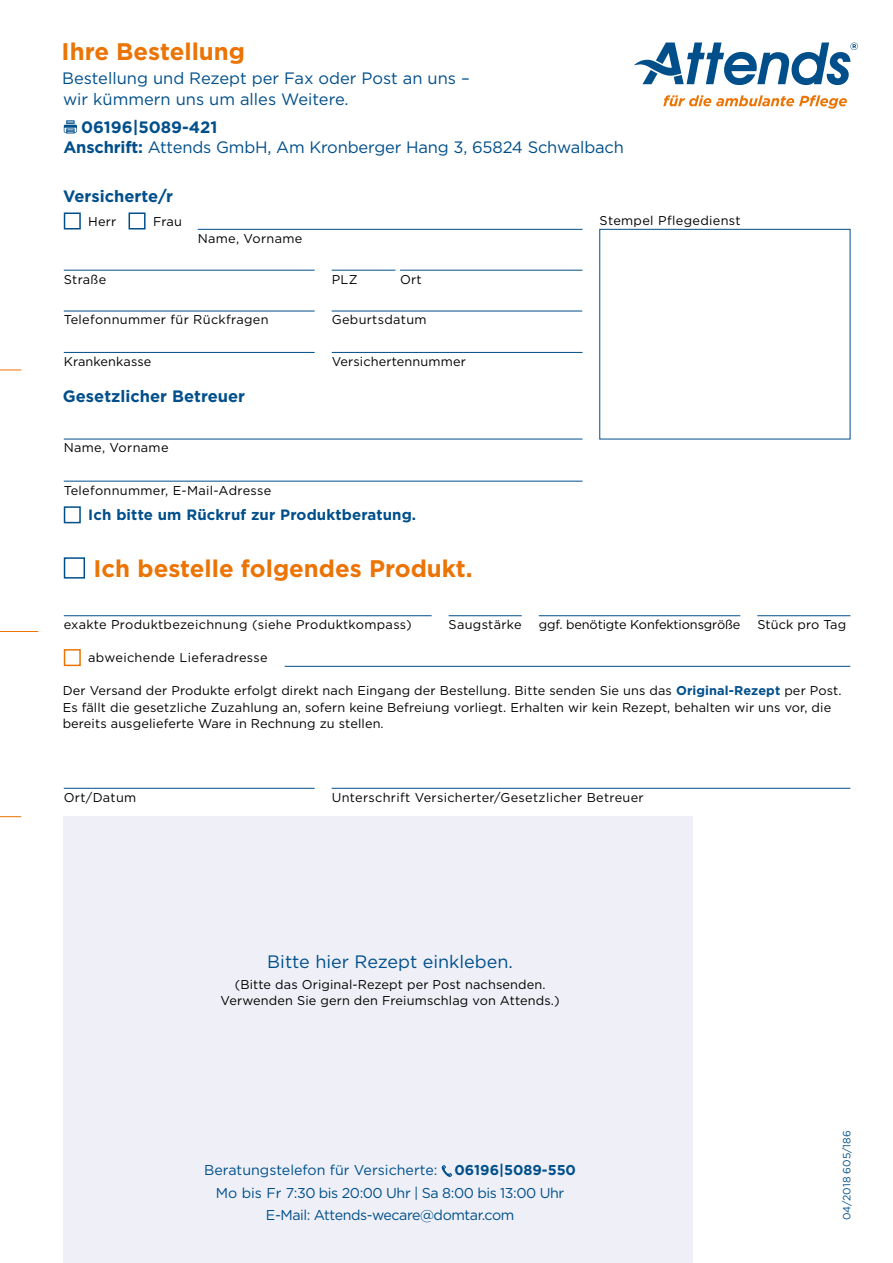
<style>
.page{position:relative;width:893px;height:1263px;background:#fff}
.page>*{position:absolute;margin:0;border:0;box-sizing:border-box;transform-origin:0 0}
.t1{font:700 24px "Gotham Pro";color:#eb7405}
.t2{font:18px "Gotham Pro";color:#004f8b}
.t3{font:16.5px/21px "Gotham Pro";letter-spacing:-.01em;color:#004f8b}
.t4{font:700 16.5px "Gotham Pro";color:#004f8b}
.t5{font:700 15px "Gotham Pro";letter-spacing:.01em;color:#004f8b}
.t6{font:14.25px/22.5px "Gotham Pro";letter-spacing:-.03em;color:#004f8b;text-align:center}
.t7{font:12.75px/16.5px "Gotham";letter-spacing:.01em;color:#000}
.t8{font:12.75px "Gotham Pro";letter-spacing:.025em;color:#000}
.t9{font:12.75px "Gotham";letter-spacing:-.01em;color:#000}
.t10{font:10.5px "Gotham Pro";color:#004f8b}
.s1{font-weight:700}
.s2{font-weight:700;color:#004f8b}
</style>
<div class="page">
<svg style="left:0;top:370px;width:21px;height:1px"></svg>
<hr style="left:0;top:631px;width:38px;height:1px;background:#eb7405">
<svg style="left:0;top:816px;width:21px;height:1px"></svg>
<svg style="left:634px;top:43px;width:224px;height:42px"></svg>
<svg style="left:663px;top:95px;width:184px;height:14px"></svg>
<div style="left:64px;top:816px;width:629px;height:447px;background:#eff0f7"></div>
<svg style="left:441px;top:1165px;width:11px;height:12px"></svg>
<div style="left:64px;top:557px;width:21px;height:22px;background:#fff;border:2px solid #004f8b"></div>
<div style="left:64px;top:649px;width:17px;height:17px;background:#fff;border:2px solid #eb7405"></div>
<div style="left:129px;top:212px;width:17px;height:17px;background:#fff;border:2px solid #004f8b"></div>
<div style="left:64px;top:212px;width:17px;height:17px;background:#fff;border:2px solid #004f8b"></div>
<div style="left:64px;top:506px;width:17px;height:17px;background:#fff;border:2px solid #004f8b"></div>
<svg style="left:64px;top:120px;width:13px;height:14px"></svg>
<hr style="left:198px;top:229px;width:385px;height:1px;background:#004f8b">
<hr style="left:64px;top:439px;width:519px;height:1px;background:#004f8b">
<hr style="left:64px;top:481px;width:519px;height:1px;background:#004f8b">
<hr style="left:64px;top:615px;width:368px;height:1px;background:#004f8b">
<hr style="left:64px;top:788px;width:251px;height:1px;background:#004f8b">
<hr style="left:332px;top:788px;width:518px;height:1px;background:#004f8b">
<hr style="left:285px;top:666px;width:565px;height:1px;background:#004f8b">
<hr style="left:449px;top:615px;width:73px;height:1px;background:#004f8b">
<hr style="left:539px;top:615px;width:201px;height:1px;background:#004f8b">
<hr style="left:757px;top:615px;width:93px;height:1px;background:#004f8b">
<hr style="left:64px;top:270px;width:251px;height:1px;background:#004f8b">
<hr style="left:64px;top:311px;width:251px;height:1px;background:#004f8b">
<hr style="left:64px;top:352px;width:251px;height:1px;background:#004f8b">
<hr style="left:332px;top:352px;width:251px;height:1px;background:#004f8b">
<hr style="left:332px;top:311px;width:250px;height:1px;background:#004f8b">
<hr style="left:332px;top:270px;width:63px;height:1px;background:#004f8b">
<hr style="left:400px;top:270px;width:183px;height:1px;background:#004f8b">
<h1 class="t1" style="left:62px;top:38px;width:185px">Ihre Bestellung</h1>
<p class="t3" style="left:62px;top:68px;width:409px">Bestellung und Rezept per Fax oder Post an uns – wir kümmern uns um alles Weitere.</p>
<p class="t4" style="left:81px;top:118px;width:138px">06196|5089-421</p>
<p class="t3" style="left:63px;top:137px;width:562px"><span class="s1">Anschrift:</span> Attends GmbH, Am Kronberger Hang 3, 65824 Schwalbach</p>
<p class="t4" style="left:63px;top:187px;width:111px">Versicherte/r</p>
<p class="t8" style="left:88px;top:214px;width:29px">Herr</p>
<p class="t8" style="left:600px;top:213px;width:142px">Stempel Pflegedienst</p>
<p class="t8" style="left:153px;top:214px;width:30px">Frau</p>
<p class="t7" style="left:198px;top:230px;width:106px">Name, Vorname</p>
<p class="t7" style="left:64px;top:270px;width:44px">Straße</p>
<p class="t7" style="left:332px;top:270px;width:27px">PLZ</p>
<p class="t7" style="left:400px;top:270px;width:23px">Ort</p>
<p class="t7" style="left:64px;top:311px;width:206px">Telefonnummer für Rückfragen</p>
<p class="t7" style="left:332px;top:311px;width:96px">Geburtsdatum</p>
<p class="t7" style="left:64px;top:353px;width:89px">Krankenkasse</p>
<p class="t7" style="left:332px;top:353px;width:136px">Versichertennummer</p>
<p class="t4" style="left:63px;top:387px;width:184px">Gesetzlicher Betreuer</p>
<p class="t7" style="left:64px;top:439px;width:106px">Name, Vorname</p>
<p class="t7" style="left:64px;top:481px;width:209px">Telefonnummer, E-Mail-Adresse</p>
<p class="t5" style="left:88px;top:506px;width:329px">Ich bitte um Rückruf zur Produktberatung.</p>
<h1 class="t1" style="left:94px;top:554px;width:381px">Ich bestelle folgendes Produkt.</h1>
<p class="t7" style="left:64px;top:616px;width:350px">exakte Produktbezeichnung (siehe Produktkompass)</p>
<p class="t7" style="left:449px;top:616px;width:75px">Saugstärke</p>
<p class="t9" style="left:539px;top:616px;width:203px">ggf. benötigte Konfektionsgröße</p>
<p class="t7" style="left:757px;top:616px;width:90px">Stück pro Tag</p>
<p class="t8" style="left:88px;top:651px;width:181px">abweichende Lieferadresse</p>
<p class="t7" style="left:63px;top:682px;width:780px">Der Versand der Produkte erfolgt direkt nach Eingang der Bestellung. Bitte senden Sie uns das <span class="s2">Original-Rezept</span> per Post.<br>Es fällt die gesetzliche Zuzahlung an, sofern keine Befreiung vorliegt. Erhalten wir kein Rezept, behalten wir uns vor, die bereits ausgelieferte Ware in Rechnung zu stellen.</p>
<p class="t7" style="left:64px;top:789px;width:74px">Ort/Datum</p>
<p class="t7" style="left:332px;top:789px;width:314px">Unterschrift Versicherter/Gesetzlicher Betreuer</p>
<h2 class="t2" style="left:267px;top:952px;width:247px">Bitte hier Rezept einkleben.</h2>
<p class="t7" style="left:221px;top:976px;width:341px;text-align:center">(Bitte das Original-Rezept per Post nachsenden.<br>Verwenden Sie gern den Freiumschlag von Attends.)</p>
<p class="t6" style="left:204px;top:1159px;width:373px">Beratungstelefon für Versicherte: <span class="s1">06196|5089-550<br></span>Mo bis Fr 7:30 bis 20:00 Uhr | Sa 8:00 bis 13:00 Uhr<br>E-Mail: Attends-wecare@domtar.com</p>
<p class="t10" style="left:841px;top:1220px;width:91px;rotate:-90deg">04/2018 605/186</p>
</div>
